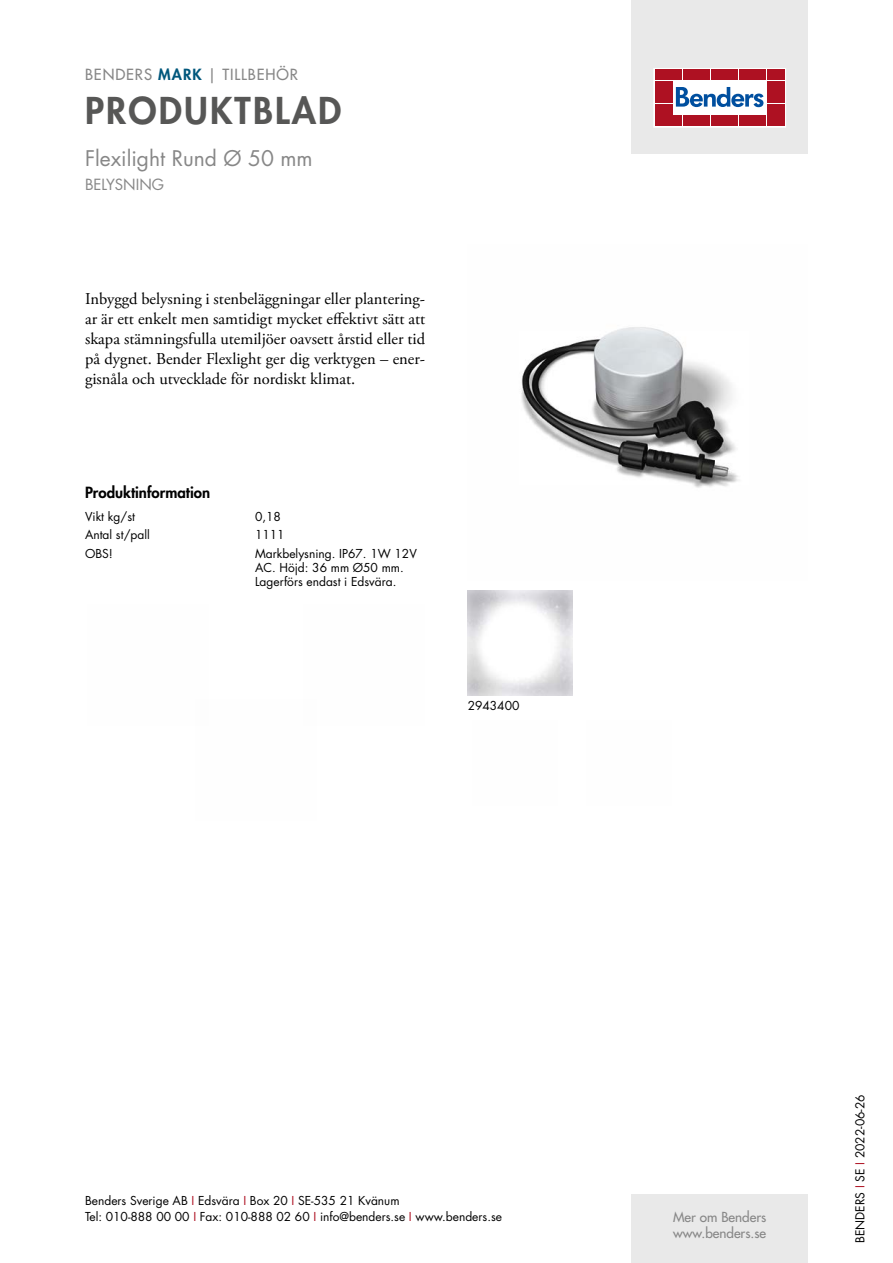
<style>
.page{position:relative;width:893px;height:1263px;background:#fff}
.page>*{position:absolute;margin:0;border:0;box-sizing:border-box;transform-origin:0 0}
.t1{font:800 36px "Futura Std";letter-spacing:.06em;color:#575756}
.t2{font:21px "Futura Std";color:#878787}
.t3{font:16.5px/19.8px "Adobe Garamond Pro";color:#000;text-align:justify}
.t4{font:500 15px "Futura Std";letter-spacing:.06em;color:#878787}
.t5{font:800 15px "Futura Std";color:#000}
.t6{font:15px "Futura Std";color:#878787}
.t7{font:500 13.5px/16.2px "Futura Std";color:#878787}
.t8{font:12px/14.4px "Futura Std";color:#000}
.s1{font-weight:800;color:#00577c}
.s2{color:#ae1122}
</style>
<div class="page">
<div style="left:631px;top:0;width:177px;height:153px;background:#e9e9e9"></div>
<div style="left:631px;top:1195px;width:177px;height:68px;background:#e9e9e9"></div>
<svg style="left:656px;top:70px;width:128px;height:55px;background:#ebc5ca"></svg>
<div style="left:654px;top:68px;width:132px;height:59px;border:1px solid #fff"></div>
<div style="left:655px;top:70px;width:8px;height:10px;background:#ae1122"></div>
<div style="left:664px;top:70px;width:8px;height:10px;background:#ae1122"></div>
<div style="left:655px;top:81px;width:8px;height:10px;background:#ae1122"></div>
<div style="left:664px;top:81px;width:8px;height:10px;background:#ae1122"></div>
<div style="left:655px;top:93px;width:8px;height:10px;background:#ae1122"></div>
<div style="left:664px;top:93px;width:8px;height:10px;background:#ae1122"></div>
<div style="left:655px;top:104px;width:8px;height:11px;background:#ae1122"></div>
<div style="left:664px;top:104px;width:8px;height:11px;background:#ae1122"></div>
<div style="left:655px;top:116px;width:8px;height:10px;background:#ae1122"></div>
<div style="left:664px;top:116px;width:8px;height:10px;background:#ae1122"></div>
<div style="left:674px;top:70px;width:8px;height:10px;background:#ae1122"></div>
<div style="left:683px;top:70px;width:8px;height:10px;background:#ae1122"></div>
<div style="left:692px;top:70px;width:8px;height:10px;background:#ae1122"></div>
<div style="left:702px;top:70px;width:8px;height:10px;background:#ae1122"></div>
<div style="left:711px;top:70px;width:8px;height:10px;background:#ae1122"></div>
<div style="left:720px;top:70px;width:8px;height:10px;background:#ae1122"></div>
<div style="left:730px;top:70px;width:8px;height:10px;background:#ae1122"></div>
<div style="left:739px;top:70px;width:8px;height:10px;background:#ae1122"></div>
<div style="left:748px;top:70px;width:8px;height:10px;background:#ae1122"></div>
<div style="left:758px;top:70px;width:8px;height:10px;background:#ae1122"></div>
<div style="left:674px;top:116px;width:8px;height:10px;background:#ae1122"></div>
<div style="left:683px;top:116px;width:8px;height:10px;background:#ae1122"></div>
<div style="left:692px;top:116px;width:8px;height:10px;background:#ae1122"></div>
<div style="left:702px;top:116px;width:8px;height:10px;background:#ae1122"></div>
<div style="left:711px;top:116px;width:8px;height:10px;background:#ae1122"></div>
<div style="left:720px;top:116px;width:8px;height:10px;background:#ae1122"></div>
<div style="left:730px;top:116px;width:8px;height:10px;background:#ae1122"></div>
<div style="left:739px;top:116px;width:8px;height:10px;background:#ae1122"></div>
<div style="left:748px;top:116px;width:8px;height:10px;background:#ae1122"></div>
<div style="left:758px;top:116px;width:8px;height:10px;background:#ae1122"></div>
<div style="left:767px;top:70px;width:8px;height:10px;background:#ae1122"></div>
<div style="left:776px;top:70px;width:8px;height:10px;background:#ae1122"></div>
<div style="left:767px;top:81px;width:8px;height:10px;background:#ae1122"></div>
<div style="left:776px;top:81px;width:8px;height:10px;background:#ae1122"></div>
<div style="left:767px;top:93px;width:8px;height:10px;background:#ae1122"></div>
<div style="left:776px;top:93px;width:8px;height:10px;background:#ae1122"></div>
<div style="left:767px;top:104px;width:8px;height:11px;background:#ae1122"></div>
<div style="left:776px;top:104px;width:8px;height:11px;background:#ae1122"></div>
<div style="left:767px;top:116px;width:8px;height:10px;background:#ae1122"></div>
<div style="left:776px;top:116px;width:8px;height:10px;background:#ae1122"></div>
<svg style="left:676px;top:87px;width:87px;height:20px;background:#89add2"></svg>
<img style="left:521px;top:327px;width:217px;height:161px">
<p class="t4" style="left:85px;top:65px;width:215px">BENDERS <span class="s1">MARK</span> | TILLBEHÖR</p>
<h1 class="t1" style="left:85px;top:87px;width:258px">PRODUKTBLAD</h1>
<h2 class="t2" style="left:85px;top:144px;width:229px">Flexilight Rund Ø 50 mm</h2>
<p class="t6" style="left:85px;top:175px;width:81px">BELYSNING</p>
<p class="t3" style="left:85px;top:290px;width:342px">Inbyggd belysning i stenbeläggningar eller plantering&shy;ar är ett enkelt men samtidigt mycket effektivt sätt att skapa stämningsfulla utemiljöer oavsett årstid eller tid på dygnet. Bender Flexlight ger dig verktygen – ener&shy;gisnåla och utvecklade för nordiskt klimat.</p>
<p class="t5" style="left:85px;top:483px;width:127px">Produktinformation</p>
<p class="t8" style="left:85px;top:509px;width:51px">Vikt kg/st</p>
<p class="t8" style="left:255px;top:509px;width:27px">0,18</p>
<p class="t8" style="left:85px;top:528px;width:66px">Antal st/pall</p>
<p class="t8" style="left:255px;top:528px;width:31px">1111</p>
<p class="t8" style="left:85px;top:546px;width:29px">OBS!</p>
<p class="t8" style="left:255px;top:546px;width:163px">Markbelysning. IP67. 1W 12V<br>AC. Höjd: 36 mm Ø50 mm.<br>Lagerförs endast i Edsvära.</p>
<p class="t8" style="left:468px;top:698px;width:53px">2943400</p>
<p class="t8" style="left:85px;top:1192px;width:418px;line-height:16.5px">Benders Sverige AB <span class="s2">I</span> Edsvära <span class="s2">I</span> Box 20 <span class="s2">I</span> SE-535 21 Kvänum<br>Tel: 010-888 00 00 <span class="s2">I</span> Fax: 010-888 02 60 <span class="s2">I</span> info@benders.se <span class="s2">I</span> www.benders.se</p>
<p class="t7" style="left:673px;top:1209px;width:95px">Mer om Benders www.benders.se</p>
<p class="t8" style="left:853px;top:1243px;width:150px;rotate:-90deg">BENDERS <span class="s2">I</span> SE <span class="s2">I</span> 2022-06-26</p>
</div>
